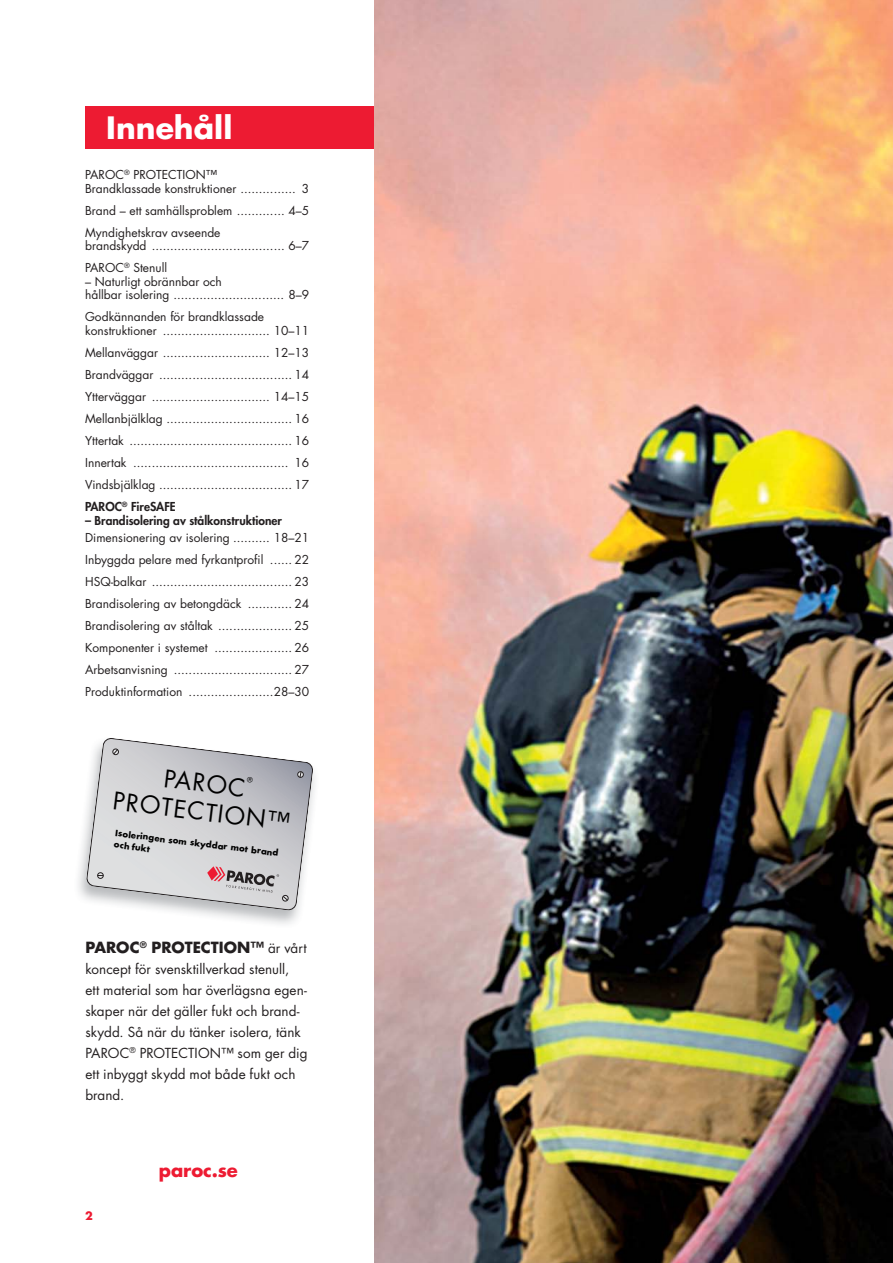
<style>
.page{position:relative;width:893px;height:1263px;background:#fff}
.page>*{position:absolute;margin:0;border:0;box-sizing:border-box;transform-origin:0 0}
.t1{font:700 30px "Futura";color:#fff}
.t2{font:23.7px/28.5px "Futura";color:#000;text-align:center}
.t3{font:700 18px "Futura";letter-spacing:-.005em;color:#ed1b32}
.t4{font:700 15px "Futura";letter-spacing:-.005em;color:#231f20}
.t5{font:13.5px/21px "Futura";letter-spacing:.005em;color:#231f20}
.t6{font:12px/22px "Futura";color:#231f20}
.t7{font:800 12px "Futura";color:#231f20}
.t8{font:700 11.25px "Futura";color:#ed1b32}
.t9{font:700 9.6px/11.4px "Futura T";color:#000}
.s1{font-weight:800}
.s2{font-weight:400;font-size:13.5px}
</style>
<div class="page">
<div style="left:85px;top:106px;width:351px;height:43px;background:#ed1b32"></div>
<img style="left:375px;top:0;width:518px;height:1263px">
<svg style="left:87px;top:738px;width:226px;height:172px;background:#cfced1"></svg>
<h1 class="t1" style="left:106px;top:114px;width:128px">Innehåll</h1>
<p class="t6" style="left:85px;top:169px;width:226px;line-height:13.5px">PAROC<sup>®</sup> PROTECTION™<br>Brandklassade konstruktioner ............... 3</p>
<p class="t6" style="left:85px;top:200px;width:226px">Brand – ett samhällsproblem ............. 4–5<br>Myndighetskrav avseende</p>
<p class="t6" style="left:85px;top:236px;width:226px">brandskydd .................................... 6–7<br>PAROC<sup>®</sup> Stenull</p>
<p class="t6" style="left:85px;top:276px;width:226px;line-height:13.5px">– Naturligt obrännbar och<br>hållbar isolering .............................. 8–9</p>
<p class="t6" style="left:85px;top:311px;width:226px;line-height:13.5px">Godkännanden för brandklassade konstruktioner ............................. 10–11</p>
<p class="t6" style="left:85px;top:342px;width:226px;text-align:justify">Mellanväggar ............................. 12–13<br>Brandväggar .................................... 14<br>Ytterväggar ................................ 14–15<br>Mellanbjälklag .................................. 16<br>Yttertak ............................................ 16<br>Innertak .......................................... 16<br>Vindsbjälklag .................................... 17<br><span class="s1">PAROC</span><sup>®</sup> <span class="s1">FireSAFE</span></p>
<p class="t7" style="left:85px;top:514px;width:198px">– Brandisolering av stålkonstruktioner</p>
<p class="t6" style="left:85px;top:528px;width:226px;text-align:justify">Dimensionering av isolering .......... 18–21<br>Inbyggda pelare med fyrkantprofil ...... 22<br>HSQ-balkar ...................................... 23<br>Brandisolering av betongdäck ............ 24<br>Brandisolering av ståltak .................... 25<br>Komponenter i systemet ..................... 26<br>Arbetsanvisning ................................ 27<br>Produktinformation .......................28–30</p>
<h2 class="t2" style="left:118px;top:760px;width:179px;rotate:7deg">PAROC<br>PROTECTION™</h2>
<p class="t9" style="left:116px;top:828px;width:166px;rotate:7deg">Isoleringen som skyddar mot brand och fukt</p>
<p class="t4" style="left:85px;top:940px;width:223px">PAROC<sup>®</sup> PROTECTION™ <span class="s2">är vårt</span></p>
<p class="t5" style="left:85px;top:959px;width:224px">koncept för svensktillverkad stenull,<br>ett material som har överlägsna egen&shy;skaper när det gäller fukt och brand&shy;skydd. Så när du tänker isolera, tänk<br>PAROC<sup>®</sup> PROTECTION™ som ger dig ett inbyggt skydd mot både fukt och brand.</p>
<p class="t8" style="left:85px;top:1211px;width:9px">2</p>
<h3 class="t3" style="left:159px;top:1162px;width:81px">paroc.se</h3>
</div>
